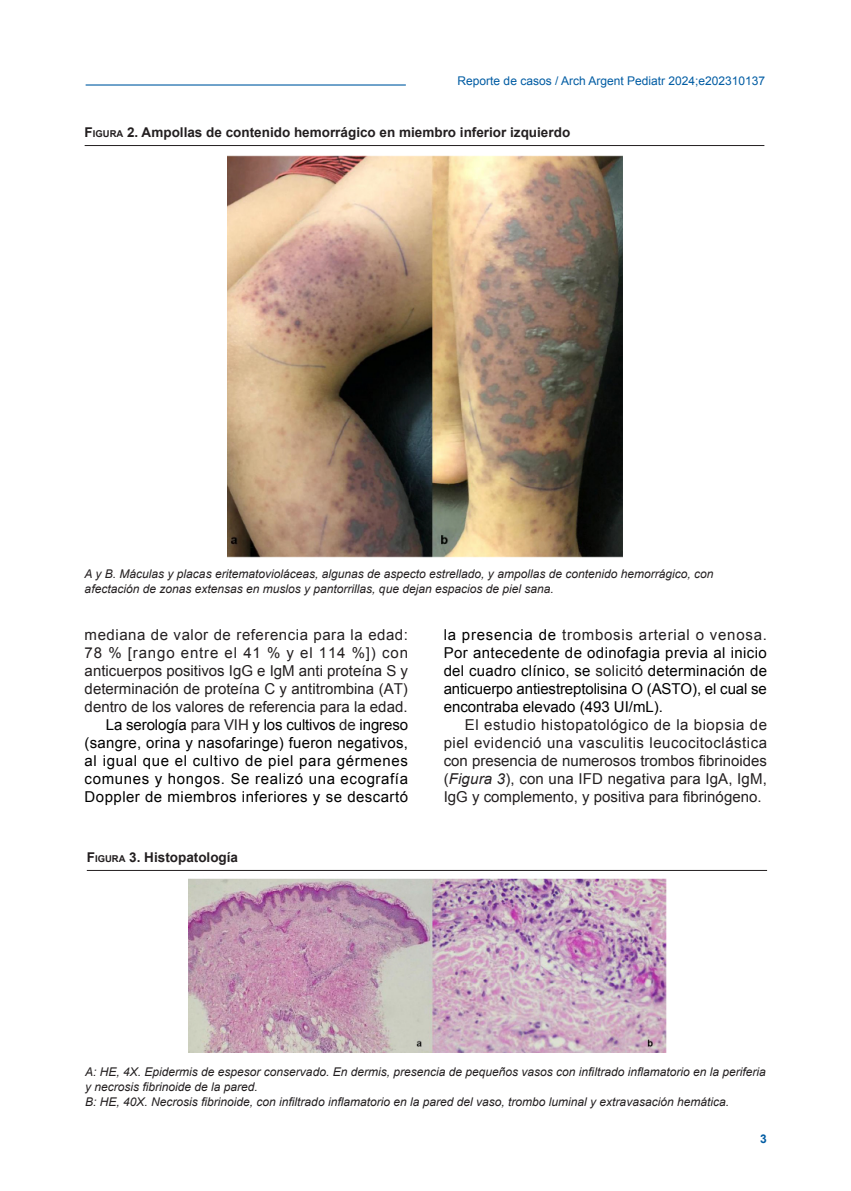
<style>
.page{position:relative;width:851px;height:1191px;background:#fff}
.page>*{position:absolute;margin:0;border:0;box-sizing:border-box;transform-origin:0 0}
._0_Texto_x10{font:15px/18px "Arial";color:#231f20;text-align:justify}
._0_Texto_x10-2{font:15px/18px "Arial";letter-spacing:.015em;color:#000;text-align:justify}
._9_Cuadros_Títulos_x{font:700 13.5px "Arial";color:#231f20}
._9_Cuadros_textos_x8{font:italic 12px/15px "Arial";color:#231f20}
.t1{font:12px "Arial";color:#015ca3}
.t2{font:700 12px "Arial";color:#015ca3}
.s1{font-style:inherit}
.s2{font-size:9.45px}
.s3{color:#231f20}
.s4{font-style:italic}
</style>
<div class="page">
<hr style="left:86px;top:84px;width:320px;height:2px;background:#015ca3">
<hr style="left:85px;top:145px;width:679px;height:1px;background:#231f20">
<img style="left:228px;top:155px;width:395px;height:403px">
<hr style="left:87px;top:870px;width:680px;height:1px;background:#231f20">
<img style="left:189px;top:878px;width:477px;height:175px">
<p class="t1" style="left:457px;top:73px;width:309px">Reporte de casos / Arch Argent Pediatr 2024;e202310137</p>
<p class="_9_Cuadros_Títulos_x" style="left:85px;top:124px;width:487px"><span class="s1">F</span><span class="s2">IGURA</span> 2. Ampollas de contenido hemorrágico en miembro inferior izquierdo</p>
<p class="_9_Cuadros_textos_x8" style="left:85px;top:566px;width:630px">A y B. Máculas y placas eritematovioláceas, algunas de aspecto estrellado, y ampollas de contenido hemorrágico, con afectación de zonas extensas en muslos y pantorrillas, que dejan espacios de piel sana.</p>
<p class="_0_Texto_x10" style="left:85px;top:626px;width:325px">mediana de valor de referencia para la edad:<br>78 % [rango entre el 41 % y el 114 %]) con anticuerpos positivos IgG e IgM anti proteína S y determinación de proteína C y antitrombina (AT) dentro de los valores de referencia para la edad.</p>
<p class="_0_Texto_x10-2" style="left:85px;top:716px;width:325px;text-indent:21px">La serología <span class="s3">para VIH</span> y los cultivos <span class="s3">de</span> ingreso (sangre, orina y nasofaringe) fueron negativos, al igual que el cultivo de piel para gérmenes comunes y hongos. Se realizó una ecografía Doppler de miembros inferiores y se descartó</p>
<p class="_9_Cuadros_Títulos_x" style="left:87px;top:848px;width:153px"><span class="s1">F</span><span class="s2">IGURA</span> 3. Histopatología</p>
<p class="_0_Texto_x10-2" style="left:443px;top:626px;width:325px">la presencia de <span class="s3">trombosis arterial o venosa.<br></span>Por antecedente de odinofagia previa al inicio del cuadro clínico, se <span class="s3">solicitó</span> determinación de anticuerpo antiestreptolisina O (ASTO), el cual se encontraba elevado (493 UI/mL).</p>
<p class="_0_Texto_x10" style="left:443px;top:716px;width:325px;text-indent:21px">El estudio histopatológico de la biopsia de piel evidenció una vasculitis leucocitoclástica con presencia de numerosos trombos fibrinoides (<span class="s4">Figura 3</span>), con una IFD negativa para IgA, IgM, IgG y complemento, y positiva para fibrinógeno.</p>
<p class="_9_Cuadros_textos_x8" style="left:85px;top:1064px;width:682px">A: HE, 4X. Epidermis de espesor conservado. En dermis, presencia de pequeños vasos con infiltrado inflamatorio en la periferia y necrosis fibrinoide de la pared.</p>
<p class="_9_Cuadros_textos_x8" style="left:85px;top:1094px;width:645px">B: HE, 40X. Necrosis fibrinoide, con infiltrado inflamatorio en la pared del vaso, trombo luminal y extravasación hemática.</p>
<p class="t2" style="left:760px;top:1130px;width:8px">3</p>
</div>
